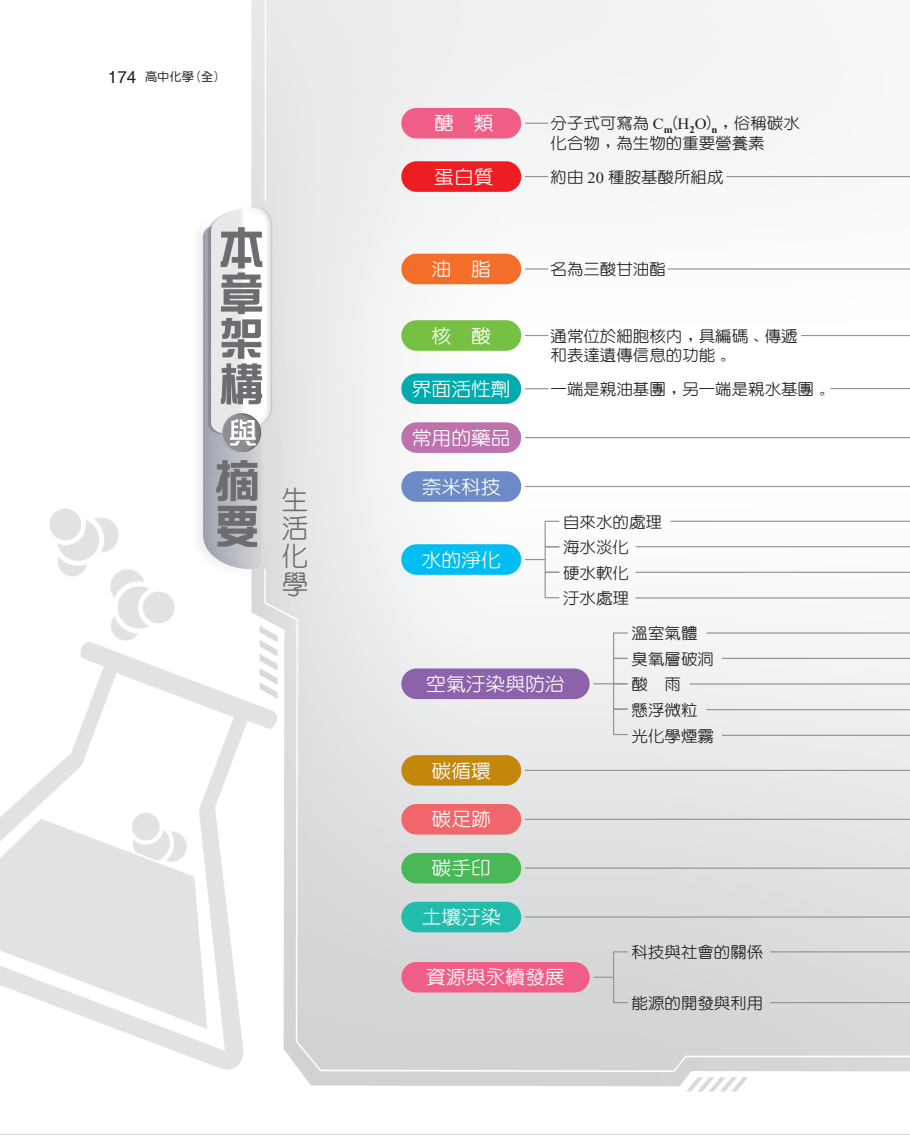
<style>
.page{position:relative;width:910px;height:1136px;background:#fff}
.page>*{position:absolute;margin:0;border:0;box-sizing:border-box;transform-origin:0 0}
.t1{font:500 26.55px/27.9px "AR Yuan B5";color:#6c6d70;text-align:justify}
.t2{font:500 18.75px "AR Yuan B5";color:#fff;scale:1.05 1}
.t3{font:500 15.6px/25.5px "AR Yuan B5";color:#231f20;scale:1.05 1}
.t4{font:12.15px "DF Yuan Std W5";color:#231f20}
.s1{font-family:"Helvetica";font-size:16.95px}
.s2{font-family:"Times New Roman";font-weight:400}
.s3{font-family:"Adobe Ming Std";font-weight:300}
.s4{font-family:"HL20";font-weight:400}
</style>
<div class="page">
<img style="left:0;top:0;width:910px;height:1135px">
<svg style="left:525px;top:123px;width:23px;height:1px"></svg>
<div style="left:401px;top:108px;width:120px;height:30px;background:#f05e88;border-radius:15px"></div>
<hr style="left:727px;top:176px;width:183px;height:1px;background:#939598">
<svg style="left:525px;top:176px;width:23px;height:1px"></svg>
<div style="left:401px;top:161px;width:120px;height:31px;background:#ee1d23;border-radius:15px"></div>
<hr style="left:668px;top:268px;width:242px;height:1px;background:#939598">
<svg style="left:525px;top:268px;width:23px;height:1px"></svg>
<div style="left:401px;top:254px;width:120px;height:30px;background:#f36e28;border-radius:15px"></div>
<hr style="left:801px;top:335px;width:109px;height:1px;background:#939598">
<svg style="left:525px;top:335px;width:23px;height:1px"></svg>
<div style="left:401px;top:320px;width:120px;height:31px;background:#76c043;border-radius:15px"></div>
<hr style="left:831px;top:388px;width:79px;height:1px;background:#939598">
<svg style="left:525px;top:388px;width:23px;height:1px"></svg>
<div style="left:401px;top:373px;width:120px;height:31px;background:#00aaad;border-radius:15px"></div>
<hr style="left:525px;top:437px;width:385px;height:1px;background:#939598">
<div style="left:401px;top:422px;width:120px;height:31px;background:#bd72ae;border-radius:15px"></div>
<hr style="left:525px;top:769px;width:385px;height:2px;background:#939598">
<div style="left:401px;top:755px;width:120px;height:30px;background:#c4870d;border-radius:15px"></div>
<hr style="left:525px;top:818px;width:385px;height:1px;background:#939598">
<div style="left:401px;top:804px;width:120px;height:30px;background:#f1666a;border-radius:15px"></div>
<hr style="left:525px;top:867px;width:385px;height:1px;background:#939598">
<div style="left:401px;top:852px;width:120px;height:31px;background:#49b857;border-radius:15px"></div>
<hr style="left:525px;top:916px;width:385px;height:1px;background:#939598">
<div style="left:401px;top:901px;width:120px;height:31px;background:#22bcac;border-radius:15px"></div>
<hr style="left:525px;top:486px;width:385px;height:1px;background:#939598">
<div style="left:401px;top:471px;width:120px;height:30px;background:#6c8bc6;border-radius:15px"></div>
<div style="left:545px;top:520px;width:15px;height:27px;border:1px solid #939598"></div>
<div style="left:545px;top:546px;width:15px;height:27px;border:1px solid #939598"></div>
<div style="left:545px;top:571px;width:15px;height:27px;border:1px solid #939598"></div>
<svg style="left:525px;top:559px;width:20px;height:1px"></svg>
<hr style="left:671px;top:520px;width:239px;height:2px;background:#939598">
<hr style="left:636px;top:546px;width:274px;height:1px;background:#939598">
<hr style="left:636px;top:571px;width:274px;height:2px;background:#939598">
<hr style="left:636px;top:597px;width:274px;height:1px;background:#939598">
<div style="left:401px;top:544px;width:120px;height:30px;background:#01bdf2;border-radius:15px"></div>
<div style="left:401px;top:668px;width:189px;height:31px;background:#8c62aa;border-radius:15px"></div>
<div style="left:613px;top:632px;width:15px;height:27px;border:1px solid #939598"></div>
<div style="left:613px;top:657px;width:15px;height:27px;border:1px solid #939598"></div>
<div style="left:613px;top:683px;width:15px;height:26px;border:1px solid #939598"></div>
<div style="left:613px;top:708px;width:15px;height:27px;border:1px solid #939598"></div>
<svg style="left:594px;top:683px;width:20px;height:1px"></svg>
<hr style="left:707px;top:632px;width:203px;height:1px;background:#939598">
<hr style="left:722px;top:657px;width:188px;height:2px;background:#939598">
<hr style="left:690px;top:683px;width:220px;height:1px;background:#939598">
<hr style="left:707px;top:709px;width:203px;height:1px;background:#939598">
<hr style="left:722px;top:734px;width:188px;height:1px;background:#939598">
<div style="left:401px;top:961px;width:189px;height:31px;background:#f05e88;border-radius:15px"></div>
<div style="left:613px;top:951px;width:15px;height:52px;border:1px solid #939598"></div>
<svg style="left:594px;top:976px;width:20px;height:1px"></svg>
<hr style="left:771px;top:951px;width:139px;height:1px;background:#939598">
<hr style="left:771px;top:1001px;width:139px;height:2px;background:#939598">
<p class="t4" style="left:108px;top:70px;width:117px"><span class="s1">174</span> 高中化學（全）</p>
<h1 class="t1" style="left:282px;top:485px;width:27px">生活化學</h1>
<p class="t2" style="left:434px;top:114px;width:58px">醣　類</p>
<p class="t3" style="left:551px;top:114px;width:239px;line-height:19.5px">分子式可寫為 <span class="s2">C</span>（<sub>m</sub> <span class="s2">H</span><sub>2</sub><span class="s2">O</span>）<sub>n</sub>﹐俗稱碳水化合物<span class="s3">﹐</span>為生物的重要營養素</p>
<p class="t2" style="left:434px;top:167px;width:58px">蛋白質</p>
<p class="t3" style="left:551px;top:164px;width:166px">約由 <span class="s2">20</span> 種胺基酸所組成</p>
<p class="t2" style="left:432px;top:259px;width:58px">油　脂</p>
<p class="t3" style="left:551px;top:256px;width:111px">名為三酸甘油酯</p>
<p class="t2" style="left:432px;top:326px;width:58px">核　酸</p>
<p class="t2" style="left:412px;top:379px;width:96px">界面活性劑</p>
<p class="t3" style="left:551px;top:376px;width:268px">一端是親油基團﹐另一端是親水基團<span class="s4">.</span></p>
<p class="t2" style="left:412px;top:428px;width:96px">常用的藥品</p>
<p class="t3" style="left:551px;top:326px;width:237px;line-height:19.5px">通常位於細胞核內﹐具編碼﹑傳遞和表達遺傳信息的功能<span class="s4">.</span></p>
<p class="t2" style="left:422px;top:477px;width:77px">奈米科技</p>
<p class="t2" style="left:422px;top:550px;width:77px">水的淨化</p>
<p class="t3" style="left:563px;top:509px;width:96px">自來水的處理海水淡化<br>硬水軟化<br>汙水處理</p>
<p class="t2" style="left:426px;top:674px;width:133px">空氣汙染與防治</p>
<p class="t2" style="left:432px;top:761px;width:58px">碳循環</p>
<p class="t2" style="left:432px;top:809px;width:58px">碳足跡</p>
<p class="t2" style="left:432px;top:858px;width:58px">碳手印</p>
<p class="t2" style="left:422px;top:907px;width:77px">土壤汙染</p>
<p class="t2" style="left:426px;top:967px;width:133px">資源與永續發展</p>
<p class="t3" style="left:632px;top:620px;width:80px">溫室氣體臭氧層破洞酸　雨<br>懸浮微粒光化學煙霧</p>
<p class="t3" style="left:632px;top:939px;width:127px">科技與社會的關係</p>
<p class="t3" style="left:632px;top:990px;width:127px">能源的開發與利用</p>
</div>
